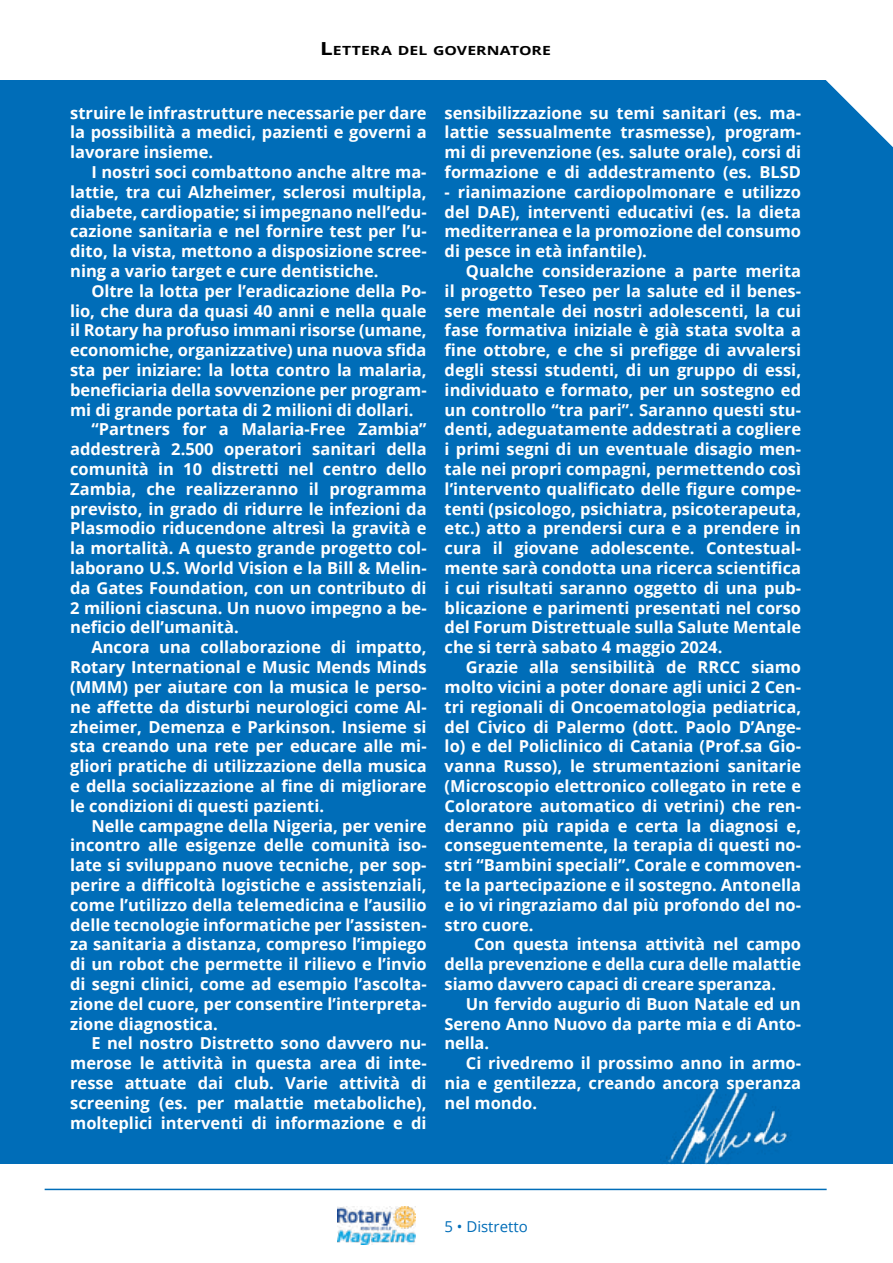
<style>
.page{position:relative;width:893px;height:1263px;background:#fff}
.page>*{position:absolute;margin:0;border:0;box-sizing:border-box;transform-origin:0 0}
.t1{font:700 16.5px/19.8px "Open Sans";color:#fff;text-align:justify}
.t2{font:15px "Open Sans";color:#006db8}
.t3{font:700 12.6px "Open Sans";letter-spacing:.005em;color:#000;scale:1.25 1}
.s1{font-size:18px}
</style>
<div class="page">
<img style="left:337px;top:1206px;width:79px;height:39px">
<hr style="left:45px;top:1189px;width:782px;height:1px;background:#006db8">
<div style="left:0;top:80px;width:893px;height:1084px;background:#006db8"></div>
<svg style="left:826px;top:80px;width:67px;height:67px"></svg>
<img style="left:666px;top:1082px;width:125px;height:82px">
<p class="t3" style="left:320px;top:42px;width:186px"><span class="s1">L</span> ETTERA DEL GOVERNATORE</p>
<p class="t1" style="left:70px;top:102px;width:358px">struire le infrastrutture necessarie per dare</p>
<p class="t1" style="left:70px;top:122px;width:358px">la possibilità a medici, pazienti e governi a</p>
<p class="t1" style="left:70px;top:142px;width:145px">lavorare insieme.</p>
<p class="t1" style="left:91px;top:162px;width:337px">I nostri soci combattono anche altre ma-</p>
<p class="t1" style="left:70px;top:182px;width:358px">lattie, tra cui Alzheimer, sclerosi multipla,</p>
<p class="t1" style="left:70px;top:201px;width:358px">diabete, cardiopatie; si impegnano nell’edu-</p>
<p class="t1" style="left:70px;top:221px;width:358px">cazione sanitaria e nel fornire test per l’u-</p>
<p class="t1" style="left:70px;top:241px;width:358px">dito, la vista, mettono a disposizione scree-</p>
<p class="t1" style="left:70px;top:261px;width:310px">ning a vario target e cure dentistiche.</p>
<p class="t1" style="left:91px;top:281px;width:337px">Oltre la lotta per l’eradicazione della Po-</p>
<p class="t1" style="left:70px;top:300px;width:358px">lio, che dura da quasi 40 anni e nella quale</p>
<p class="t1" style="left:70px;top:320px;width:358px">il Rotary ha profuso immani risorse (umane,</p>
<p class="t1" style="left:70px;top:340px;width:358px">economiche, organizzative) una nuova sfida</p>
<p class="t1" style="left:70px;top:360px;width:358px">sta per iniziare: la lotta contro la malaria,</p>
<p class="t1" style="left:70px;top:380px;width:358px">beneficiaria della sovvenzione per program-</p>
<p class="t1" style="left:70px;top:399px;width:345px">mi di grande portata di 2 milioni di dollari.</p>
<p class="t1" style="left:91px;top:419px;width:337px">“Partners for a Malaria-Free Zambia”</p>
<p class="t1" style="left:70px;top:439px;width:358px">addestrerà 2.500 operatori sanitari della</p>
<p class="t1" style="left:70px;top:459px;width:358px">comunità in 10 distretti nel centro dello</p>
<p class="t1" style="left:70px;top:479px;width:358px">Zambia, che realizzeranno il programma</p>
<p class="t1" style="left:70px;top:498px;width:358px">previsto, in grado di ridurre le infezioni da</p>
<p class="t1" style="left:70px;top:518px;width:358px">Plasmodio riducendone altresì la gravità e</p>
<p class="t1" style="left:70px;top:538px;width:358px">la mortalità. A questo grande progetto col-</p>
<p class="t1" style="left:70px;top:558px;width:358px">laborano U.S. World Vision e la Bill &amp; Melin-</p>
<p class="t1" style="left:70px;top:578px;width:358px">da Gates Foundation, con un contributo di</p>
<p class="t1" style="left:70px;top:597px;width:358px">2 milioni ciascuna. Un nuovo impegno a be-</p>
<p class="t1" style="left:70px;top:617px;width:170px">neficio dell’umanità.</p>
<p class="t1" style="left:91px;top:637px;width:337px">Ancora una collaborazione di impatto,</p>
<p class="t1" style="left:70px;top:657px;width:358px">Rotary International e Music Mends Minds</p>
<p class="t1" style="left:70px;top:677px;width:358px">(MMM) per aiutare con la musica le perso-</p>
<p class="t1" style="left:70px;top:696px;width:358px">ne affette da disturbi neurologici come Al-</p>
<p class="t1" style="left:70px;top:716px;width:358px">zheimer, Demenza e Parkinson. Insieme si</p>
<p class="t1" style="left:70px;top:736px;width:358px">sta creando una rete per educare alle mi-</p>
<p class="t1" style="left:70px;top:756px;width:358px">gliori pratiche di utilizzazione della musica</p>
<p class="t1" style="left:70px;top:776px;width:358px">e della socializzazione al fine di migliorare</p>
<p class="t1" style="left:70px;top:795px;width:256px">le condizioni di questi pazienti.</p>
<p class="t1" style="left:91px;top:815px;width:337px">Nelle campagne della Nigeria, per venire</p>
<p class="t1" style="left:70px;top:835px;width:358px">incontro alle esigenze delle comunità iso-</p>
<p class="t1" style="left:70px;top:855px;width:358px">late si sviluppano nuove tecniche, per sop-</p>
<p class="t1" style="left:70px;top:875px;width:358px">perire a difficoltà logistiche e assistenziali,</p>
<p class="t1" style="left:70px;top:894px;width:358px">come l’utilizzo della telemedicina e l’ausilio</p>
<p class="t1" style="left:70px;top:914px;width:358px">delle tecnologie informatiche per l’assisten-</p>
<p class="t1" style="left:70px;top:934px;width:358px">za sanitaria a distanza, compreso l’impiego</p>
<p class="t1" style="left:70px;top:954px;width:358px">di un robot che permette il rilievo e l’invio</p>
<p class="t1" style="left:70px;top:974px;width:358px">di segni clinici, come ad esempio l’ascolta-</p>
<p class="t1" style="left:70px;top:993px;width:358px">zione del cuore, per consentire l’interpreta-</p>
<p class="t1" style="left:70px;top:1013px;width:149px">zione diagnostica.</p>
<p class="t1" style="left:91px;top:1033px;width:337px">E nel nostro Distretto sono davvero nu-</p>
<p class="t1" style="left:70px;top:1053px;width:358px">merose le attività in questa area di inte-</p>
<p class="t1" style="left:70px;top:1073px;width:358px">resse attuate dai club. Varie attività di</p>
<p class="t1" style="left:70px;top:1092px;width:358px">screening (es. per malattie metaboliche),</p>
<p class="t1" style="left:70px;top:1112px;width:358px">molteplici interventi di informazione e di</p>
<p class="t1" style="left:445px;top:102px;width:358px">sensibilizzazione su temi sanitari (es. ma&shy;lattie sessualmente trasmesse), program&shy;mi di prevenzione (es. salute orale), corsi di formazione e di addestramento (es. BLSD</p>
<p class="t1" style="left:445px;top:182px;width:358px">- rianimazione cardiopolmonare e utilizzo</p>
<p class="t1" style="left:445px;top:201px;width:358px">del DAE), interventi educativi (es. la dieta</p>
<p class="t1" style="left:445px;top:221px;width:358px">mediterranea e la promozione del consumo</p>
<p class="t1" style="left:445px;top:241px;width:204px">di pesce in età infantile).</p>
<p class="t1" style="left:466px;top:261px;width:337px">Qualche considerazione a parte merita</p>
<p class="t1" style="left:445px;top:281px;width:358px">il progetto Teseo per la salute ed il benes-</p>
<p class="t1" style="left:445px;top:300px;width:358px">sere mentale dei nostri adolescenti, la cui</p>
<p class="t1" style="left:445px;top:320px;width:358px">fase formativa iniziale è già stata svolta a</p>
<p class="t1" style="left:445px;top:340px;width:358px">fine ottobre, e che si prefigge di avvalersi</p>
<p class="t1" style="left:445px;top:360px;width:358px">degli stessi studenti, di un gruppo di essi,</p>
<p class="t1" style="left:445px;top:380px;width:358px">individuato e formato, per un sostegno ed</p>
<p class="t1" style="left:445px;top:399px;width:358px">un controllo “tra pari”. Saranno questi stu-</p>
<p class="t1" style="left:445px;top:419px;width:358px">denti, adeguatamente addestrati a cogliere</p>
<p class="t1" style="left:445px;top:439px;width:358px">i primi segni di un eventuale disagio men-</p>
<p class="t1" style="left:445px;top:459px;width:358px">tale nei propri compagni, permettendo così</p>
<p class="t1" style="left:445px;top:479px;width:358px">l’intervento qualificato delle figure compe-</p>
<p class="t1" style="left:445px;top:498px;width:358px">tenti (psicologo, psichiatra, psicoterapeuta,</p>
<p class="t1" style="left:445px;top:518px;width:358px">etc.) atto a prendersi cura e a prendere in</p>
<p class="t1" style="left:445px;top:538px;width:358px">cura il giovane adolescente. Contestual-</p>
<p class="t1" style="left:445px;top:558px;width:358px">mente sarà condotta una ricerca scientifica</p>
<p class="t1" style="left:445px;top:578px;width:358px">i cui risultati saranno oggetto di una pub-</p>
<p class="t1" style="left:445px;top:597px;width:358px">blicazione e parimenti presentati nel corso</p>
<p class="t1" style="left:445px;top:617px;width:358px">del Forum Distrettuale sulla Salute Mentale</p>
<p class="t1" style="left:445px;top:637px;width:279px">che si terrà sabato 4 maggio 2024.</p>
<p class="t1" style="left:466px;top:657px;width:337px">Grazie alla sensibilità de RRCC siamo</p>
<p class="t1" style="left:445px;top:677px;width:358px">molto vicini a poter donare agli unici 2 Cen-</p>
<p class="t1" style="left:445px;top:696px;width:358px">tri regionali di Oncoematologia pediatrica,</p>
<p class="t1" style="left:445px;top:716px;width:358px">del Civico di Palermo (dott. Paolo D’Ange-</p>
<p class="t1" style="left:445px;top:736px;width:358px">lo) e del Policlinico di Catania (Prof.sa Gio-</p>
<p class="t1" style="left:445px;top:756px;width:358px">vanna Russo), le strumentazioni sanitarie</p>
<p class="t1" style="left:445px;top:776px;width:358px">(Microscopio elettronico collegato in rete e</p>
<p class="t1" style="left:445px;top:795px;width:358px">Coloratore automatico di vetrini) che ren-</p>
<p class="t1" style="left:445px;top:815px;width:358px">deranno più rapida e certa la diagnosi e,</p>
<p class="t1" style="left:445px;top:835px;width:358px">conseguentemente, la terapia di questi no-</p>
<p class="t1" style="left:445px;top:855px;width:358px">stri “Bambini speciali”. Corale e commoven-</p>
<p class="t1" style="left:445px;top:875px;width:358px">te la partecipazione e il sostegno. Antonella</p>
<p class="t1" style="left:445px;top:894px;width:358px">e io vi ringraziamo dal più profondo del no-</p>
<p class="t1" style="left:445px;top:914px;width:90px">stro cuore.</p>
<p class="t1" style="left:474px;top:934px;width:329px">Con questa intensa attività nel campo</p>
<p class="t1" style="left:445px;top:954px;width:358px">della prevenzione e della cura delle malattie</p>
<p class="t1" style="left:445px;top:974px;width:333px">siamo davvero capaci di creare speranza.</p>
<p class="t1" style="left:466px;top:993px;width:337px">Un fervido augurio di Buon Natale ed un</p>
<p class="t1" style="left:445px;top:1013px;width:358px">Sereno Anno Nuovo da parte mia e di Anto-</p>
<p class="t1" style="left:445px;top:1033px;width:46px">nella.</p>
<p class="t1" style="left:466px;top:1053px;width:337px">Ci rivedremo il prossimo anno in armo-</p>
<p class="t1" style="left:445px;top:1073px;width:358px">nia e gentilezza, creando ancora speranza</p>
<p class="t1" style="left:445px;top:1092px;width:94px">nel mondo.</p>
<p class="t2" style="left:444px;top:1216px;width:85px">5 • Distretto</p>
</div>
